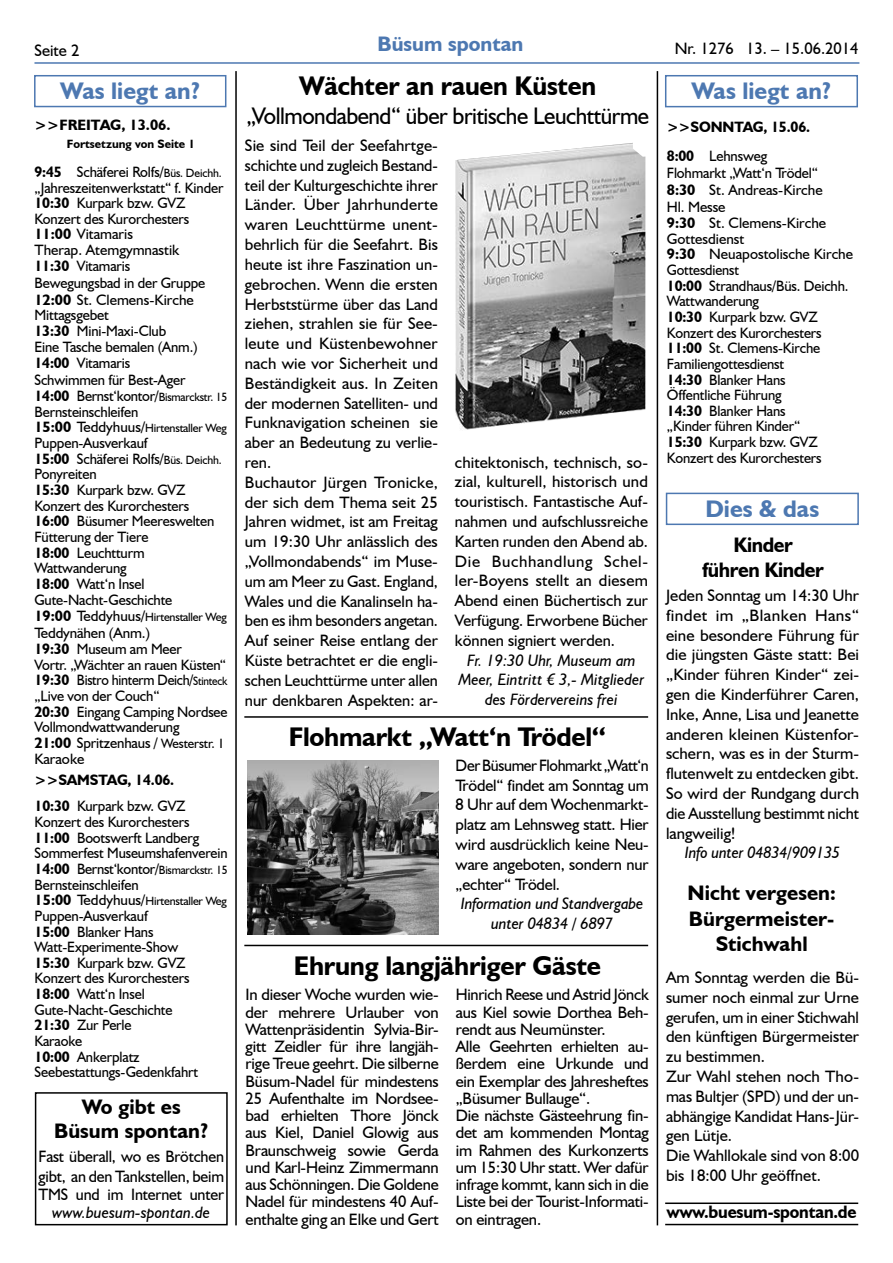
<style>
.page{position:relative;width:893px;height:1263px;background:#fff}
.page>*{position:absolute;margin:0;border:0;box-sizing:border-box;transform-origin:0 0}
.t1{font:700 27px "Humanist 521 BT";letter-spacing:-.01em;color:#000}
.t2{font:24px "Humanist 521 BT";letter-spacing:-.02em;color:#000;scale:.96 1}
.t3{font:700 24px "Humanist 521 BT";color:#4d78b1}
.t4{font:700 21px/25.2px "Humanist 521 BT";color:#000;text-align:center}
.t5{font:700 21px/25.2px "Humanist 521 BT";letter-spacing:-.02em;color:#000;text-align:center;scale:.96 1}
.t6{font:700 21px "Humanist 521 BT";color:#4d78b1}
.t7{font:700 18px "Humanist 521 BT";letter-spacing:-.01em;color:#000;scale:.95 1}
.t8{font:16.5px/19.8px "Humanist 521 BT";color:#000}
.t9{font:16.5px/19.8px "Humanist 521 BT";color:#000;text-align:justify;scale:.96 1}
.t10{font:italic 16.5px/19.8px "Humanist 521 BT";color:#000;text-align:center}
.t11{font:15px/15.6px "Humanist 521 BT";letter-spacing:-.01em;color:#000}
.t12{font:700 15px "Humanist 521 BT";letter-spacing:-.01em;color:#000}
.t13{font:12px "Humanist 521 BT";letter-spacing:-.02em;color:#000}
.t14{font:700 12px "Humanist 521 BT";color:#000}
.s1{font-weight:700}
.s2{font-size:12px}
.s3{font-weight:700;font-size:15px}
.s4{font-size:15px}
.s5{font-size:13.5px}
</style>
<div class="page">
<hr style="left:34px;top:62px;width:825px;height:2px;background:#4d78b1">
<hr style="left:657px;top:71px;width:1px;height:1154px;background:#000">
<hr style="left:235px;top:71px;width:2px;height:1154px;background:#000">
<div style="left:34px;top:75px;width:192px;height:32px;border:2px solid #4d78b1"></div>
<div style="left:665px;top:75px;width:193px;height:32px;border:2px solid #4d78b1"></div>
<div style="left:666px;top:493px;width:193px;height:32px;border:2px solid #4d78b1"></div>
<hr style="left:244px;top:716px;width:404px;height:2px;background:#000">
<hr style="left:244px;top:945px;width:404px;height:1px;background:#000">
<div style="left:35px;top:1092px;width:193px;height:133px;border:2px solid #000"></div>
<img style="left:455px;top:143px;width:190px;height:287px">
<img style="left:247px;top:760px;width:191px;height:174px">
<hr style="left:665px;top:1224px;width:193px;height:1px;background:#000">
<hr style="left:665px;top:1202px;width:193px;height:2px;background:#000">
<p class="t8" style="left:34px;top:40px;width:46px">Seite 2</p>
<p class="t6" style="left:377px;top:30px;width:147px">Büsum spontan</p>
<h2 class="t3" style="left:60px;top:76px;width:142px">Was liegt an?</h2>
<p class="t14" style="left:67px;top:136px;width:130px">Fortsetzung von Seite 1</p>
<h1 class="t1" style="left:299px;top:69px;width:298px">Wächter an rauen Küsten</h1>
<h2 class="t2" style="left:246px;top:101px;width:421px">„Vollmondabend“ über britische Leuchttürme</h2>
<p class="t12" style="left:34px;top:115px;width:137px">&gt;&gt;FREITAG, 13.06.</p>
<p class="t8" style="left:245px;top:135px;width:195px">Sie sind Teil der Seefahrtge&shy;schichte und zugleich Bestand&shy;teil der Kulturgeschichte ihrer<br>Länder. Über Jahrhunderte waren Leuchttürme unent&shy;behrlich für die Seefahrt. Bis heute ist ihre Faszination un&shy;gebrochen. Wenn die ersten<br>Herbststürme über das Land ziehen, strahlen sie für See&shy;leute und Küstenbewohner nach wie vor Sicherheit und<br>Beständigkeit aus. In Zeiten der modernen Satelliten- und<br>Funknavigation scheinen sie aber an Bedeutung zu verlie&shy;ren.<br>Buchautor Jürgen Tronicke, der sich dem Thema seit 25<br>Jahren widmet, ist am Freitag um 19:30 Uhr anlässlich des „Vollmondabends“ im Muse&shy;um am Meer zu Gast. England,<br>Wales und die Kanalinseln ha&shy;ben es ihm besonders angetan.<br>Auf seiner Reise entlang der<br>Küste betrachtet er die engli&shy;schen Leuchttürme unter allen nur denkbaren Aspekten: ar-</p>
<p class="t11" style="left:34px;top:163px;width:194px;line-height:16px"><span class="s1">9:45</span> Schäferei Rolfs/<span class="s2">Büs. Deichh. </span>„Jahreszeitenwerkstatt“ f. Kinder<br><span class="s1">10:30</span> Kurpark bzw. GVZ<br>Konzert des Kurorchesters<br><span class="s1">11:00</span> Vitamaris<br>Therap. Atemgymnastik<br><span class="s1">11:30</span> Vitamaris<br>Bewegungsbad in der Gruppe<br><span class="s1">12:00</span> St. Clemens-Kirche<br>Mittagsgebet<br><span class="s1">13:30</span> Mini-Maxi-Club<br>Eine Tasche bemalen (Anm.)<br><span class="s1">14:00</span> Vitamaris<br>Schwimmen für Best-Ager<br><span class="s1">14:00</span> Bernst‘kontor/<span class="s2">Bismarckstr. 15<br></span>Bernsteinschleifen</p>
<p class="t13" style="left:34px;top:421px;width:194px"><span class="s3">15:00</span> <span class="s4">Teddyhuus/</span>Hirtenstaller Weg</p>
<p class="t11" style="left:34px;top:435px;width:189px">Puppen-Ausverkauf<br><span class="s1">15:00</span> Schäferei Rolfs/<span class="s2">Büs. Deichh.<br></span>Ponyreiten<br><span class="s1">15:30</span> Kurpark bzw. GVZ<br>Konzert des Kurorchesters<br><span class="s1">16:00</span> Büsumer Meereswelten<br>Fütterung der Tiere<br><span class="s1">18:00</span> Leuchtturm<br>Wattwanderung<br><span class="s1">18:00</span> Watt‘n Insel<br>Gute-Nacht-Geschichte</p>
<p class="t13" style="left:34px;top:609px;width:194px"><span class="s3">19:00</span> <span class="s4">Teddyhuus/</span>Hirtenstaller Weg</p>
<p class="t11" style="left:34px;top:624px;width:195px">Teddynähen (Anm.)<br><span class="s1">19:30</span> Museum am Meer<br>Vortr. „Wächter an rauen Küsten“<br><span class="s1">19:30</span> Bistro hinterm Deich/<span class="s2">Stinteck </span>„Live von der Couch“<br><span class="s1">20:30</span> Eingang Camping Nordsee<br>Vollmondwattwanderung<br><span class="s1">21:00</span> Spritzenhaus / <span class="s5">Westerstr. 1<br></span>Karaoke</p>
<p class="t8" style="left:455px;top:452px;width:195px;text-align:justify">chitektonisch, technisch, so&shy;zial, kulturell, historisch und touristisch. Fantastische Auf&shy;nahmen und aufschlussreiche Karten runden den Abend ab.<br>Die Buchhandlung Schel&shy;ler-Boyens stellt an diesem Abend einen Büchertisch zur Verfügung. Erworbene Bücher können signiert werden.</p>
<p class="t10" style="left:458px;top:650px;width:188px">Fr. 19:30 Uhr, Museum am<br>Meer, Eintritt € 3,- Mitglieder des Fördervereins frei</p>
<h1 class="t1" style="left:289px;top:720px;width:319px">Flohmarkt „Watt‘n Trödel“</h1>
<p class="t9" style="left:456px;top:755px;width:203px">Der Büsumer Flohmarkt „Watt‘n Trödel“ findet am Sonntag um 8 Uhr auf dem Wochenmarkt&shy;platz am Lehnsweg statt. Hier wird ausdrücklich keine Neu&shy;ware angeboten, sondern nur „echter“ Trödel.</p>
<p class="t10" style="left:461px;top:894px;width:184px">Information und Standvergabe unter 04834 / 6897</p>
<p class="t12" style="left:34px;top:770px;width:141px">&gt;&gt;SAMSTAG, 14.06.</p>
<p class="t11" style="left:35px;top:798px;width:194px"><span class="s1">10:30</span> Kurpark bzw. GVZ<br>Konzert des Kurorchesters<br><span class="s1">11:00</span> Bootswerft Landberg<br>Sommerfest Museumshafenverein<br><span class="s1">14:00</span> Bernst‘kontor/<span class="s2">Bismarckstr. 15<br></span>Bernsteinschleifen</p>
<p class="t13" style="left:35px;top:894px;width:194px"><span class="s3">15:00</span> <span class="s4">Teddyhuus/</span>Hirtenstaller Weg</p>
<p class="t11" style="left:35px;top:908px;width:165px">Puppen-Ausverkauf<br><span class="s1">15:00</span> Blanker Hans<br>Watt-Experimente-Show<br><span class="s1">15:30</span> Kurpark bzw. GVZ<br>Konzert des Kurorchesters<br><span class="s1">18:00</span> Watt‘n Insel<br>Gute-Nacht-Geschichte<br><span class="s1">21:30</span> Zur Perle<br>Karaoke<br><span class="s1">10:00</span> Ankerplatz<br>Seebestattungs-Gedenkfahrt</p>
<h1 class="t1" style="left:294px;top:949px;width:308px">Ehrung langjähriger Gäste</h1>
<p class="t8" style="left:246px;top:986px;width:195px;line-height:17.2px;text-align:justify">In dieser Woche wurden wie&shy;der mehrere Urlauber von Wattenpräsidentin Sylvia-Bir&shy;gitt Zeidler für ihre langjäh&shy;rige Treue geehrt. Die silberne Büsum-Nadel für mindestens 25 Aufenthalte im Nordsee&shy;bad erhielten Thore Jönck aus Kiel, Daniel Glowig aus Braunschweig sowie Gerda und Karl-Heinz Zimmermann aus Schönningen. Die Goldene Nadel für mindestens 40 Auf&shy;enthalte ging an Elke und Gert</p>
<p class="t8" style="left:456px;top:986px;width:195px;line-height:17.2px">Hinrich Reese und Astrid Jönck aus Kiel sowie Dorthea Beh&shy;rendt aus Neumünster.<br>Alle Geehrten erhielten au&shy;ßerdem eine Urkunde und ein Exemplar des Jahresheftes „Büsumer Bullauge“.<br>Die nächste Gästeehrung fin&shy;det am kommenden Montag im Rahmen des Kurkonzerts um 15:30 Uhr statt. Wer dafür infrage kommt, kann sich in die<br>Liste bei der Tourist-Informati&shy;on eintragen.</p>
<p class="t4" style="left:54px;top:1094px;width:156px;line-height:24px">Wo gibt es<br>Büsum spontan?</p>
<p class="t8" style="left:38px;top:1146px;width:187px">Fast überall, wo es Brötchen gibt, an den Tankstellen, beim</p>
<p class="t8" style="left:38px;top:1184px;width:187px">TMS und im Internet unter</p>
<p class="t10" style="left:52px;top:1202px;width:160px">www.buesum-spontan.de</p>
<p class="t8" style="left:675px;top:38px;width:185px">Nr. 1276 13. – 15.06.2014</p>
<h2 class="t3" style="left:691px;top:76px;width:142px">Was liegt an?</h2>
<p class="t12" style="left:667px;top:118px;width:145px">&gt;&gt;SONNTAG, 15.06.</p>
<p class="t11" style="left:667px;top:148px;width:188px"><span class="s1">8:00</span> Lehnsweg<br>Flohmarkt „Watt‘n Trödel“<br><span class="s1">8:30</span> St. Andreas-Kirche<br>Hl. Messe<br><span class="s1">9:30</span> St. Clemens-Kirche<br>Gottesdienst<br><span class="s1">9:30</span> Neuapostolische Kirche<br>Gottesdienst<br><span class="s1">10:00</span> Strandhaus/Büs. Deichh.<br>Wattwanderung<br><span class="s1">10:30</span> Kurpark bzw. GVZ<br>Konzert des Kurorchesters<br><span class="s1">11:00</span> St. Clemens-Kirche<br>Familiengottesdienst<br><span class="s1">14:30</span> Blanker Hans<br>Öffentliche Führung<br><span class="s1">14:30</span> Blanker Hans<br>„Kinder führen Kinder“<br><span class="s1">15:30</span> Kurpark bzw. GVZ<br>Konzert des Kurorchesters</p>
<h2 class="t3" style="left:705px;top:493px;width:115px">Dies &amp; das</h2>
<p class="t5" style="left:702px;top:532px;width:128px">Kinder führen Kinder</p>
<p class="t8" style="left:666px;top:585px;width:195px;text-align:justify">Jeden Sonntag um 14:30 Uhr findet im „Blanken Hans“ eine besondere Führung für die jüngsten Gäste statt: Bei „Kinder führen Kinder“ zei&shy;gen die Kinderführer Caren, Inke, Anne, Lisa und Jeanette anderen kleinen Küstenfor&shy;schern, was es in der Sturm&shy;flutenwelt zu entdecken gibt.<br>So wird der Rundgang durch die Ausstellung bestimmt nicht langweilig!</p>
<p class="t10" style="left:685px;top:843px;width:157px">Info unter 04834/909135</p>
<p class="t4" style="left:688px;top:880px;width:150px">Nicht vergesen:<br>Bürgermeister-<br>Stichwahl</p>
<p class="t8" style="left:666px;top:967px;width:195px">Am Sonntag werden die Bü&shy;sumer noch einmal zur Urne gerufen, um in einer Stichwahl den künftigen Bürgermeister zu bestimmen.<br>Zur Wahl stehen noch Tho&shy;mas Bultjer (SPD) und der un&shy;abhängige Kandidat Hans-Jür&shy;gen Lütje.<br>Die Wahllokale sind von 8:00 bis 18:00 Uhr geöffnet.</p>
<p class="t7" style="left:667px;top:1201px;width:201px">www.buesum-spontan.de</p>
</div>
